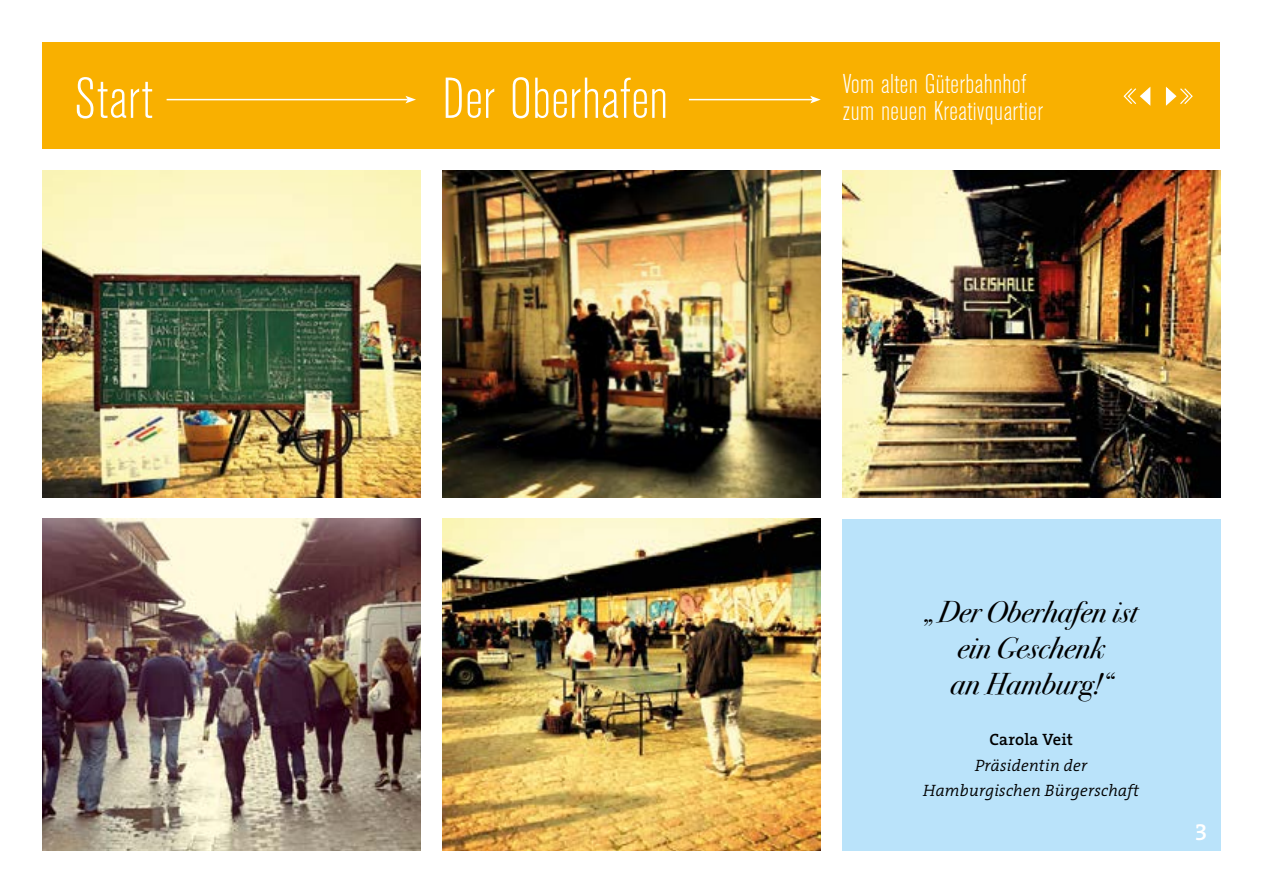
<style>
.page{position:relative;width:1263px;height:893px;background:#fff}
.page>*{position:absolute;margin:0;border:0;box-sizing:border-box;transform-origin:0 0}
.t1{font:300 condensed 57px "Akzidenz Grotesk BE";letter-spacing:.01em;color:#fff}
.t2{font:italic 30px/36px "Bodoni Svty Two ITCTT";color:#000;text-align:center}
.t3{font:300 condensed 27px/27px "Akzidenz Grotesk BE";letter-spacing:.015em;color:#fff}
.t4{font:600 24px "The Serif B W6";color:#fff}
.t5{font:italic 300 16.5px/25.5px "The Serif B W4";letter-spacing:.015em;color:#000;text-align:center}
.t6{font:600 16.5px "The Serif B W6";letter-spacing:.015em;color:#000}
</style>
<div class="page">
<div style="left:842px;top:519px;width:378px;height:331px;background:#bae3fa"></div>
<div style="left:43px;top:43px;width:1177px;height:106px;background:#f9b000"></div>
<img style="left:43px;top:519px;width:378px;height:331px">
<img style="left:43px;top:170px;width:378px;height:327px">
<img style="left:442px;top:170px;width:379px;height:327px">
<img style="left:842px;top:170px;width:378px;height:327px">
<img style="left:442px;top:519px;width:379px;height:331px">
<hr style="left:167px;top:99px;width:241px;height:1px;background:#fff">
<svg style="left:405px;top:96px;width:11px;height:7px"></svg>
<hr style="left:689px;top:99px;width:123px;height:1px;background:#fff">
<svg style="left:810px;top:96px;width:11px;height:7px"></svg>
<svg style="left:1123px;top:86px;width:28px;height:20px"></svg>
<svg style="left:1165px;top:86px;width:28px;height:20px"></svg>
<h1 class="t1" style="left:74px;top:68px;width:80px">Start</h1>
<h1 class="t1" style="left:442px;top:68px;width:227px">Der Oberhafen</h1>
<p class="t3" style="left:842px;top:71px;width:202px">Vom alten Güterbahnhof zum neuen Kreativquartier</p>
<p class="t2" style="left:925px;top:592px;width:214px">„Der Oberhafen ist ein Geschenk<br>an Hamburg!“</p>
<p class="t6" style="left:989px;top:729px;width:85px">Carola Veit</p>
<p class="t5" style="left:923px;top:752px;width:217px">Präsidentin der<br>Hamburgischen Bürgerschaft</p>
<p class="t4" style="left:1194px;top:816px;width:15px">3</p>
</div>
